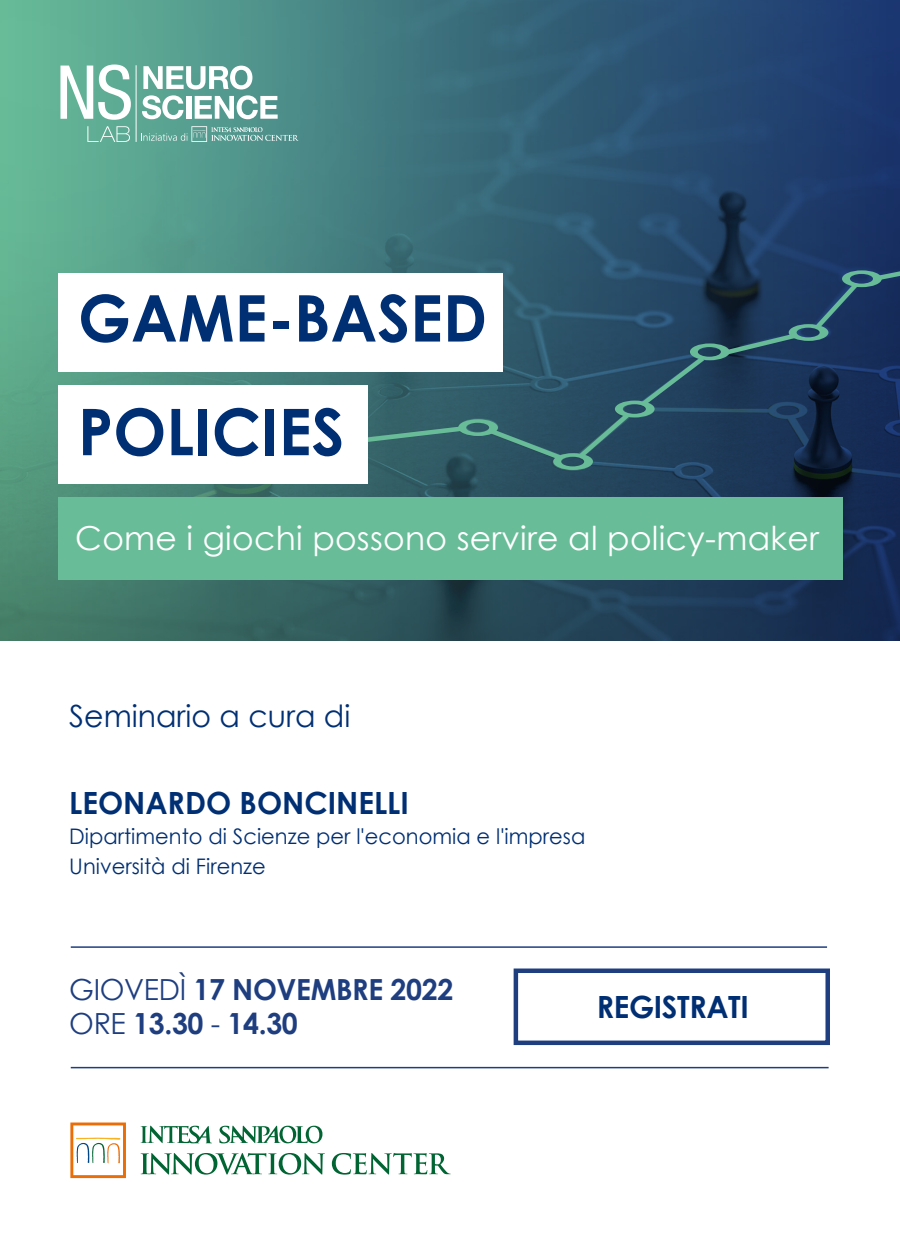
<style>
.page{position:relative;width:900px;height:1245px;background:#fff}
.page>*{position:absolute;margin:0;border:0;box-sizing:border-box;transform-origin:0 0}
.t1{font:700 64.5px/113.7px "Century Gothic";color:#002f73}
.t2{font:33px "Century Gothic";letter-spacing:.01em;color:#fff}
.t3{font:700 30.6px "Century Gothic";color:#002f73}
.t4{font:30.6px "Century Gothic";color:#002f73}
.t5{font:700 29.1px/34.2px "Century Gothic";letter-spacing:-.01em;color:#1e3e80}
.t6{font:21.45px/30px "Century Gothic";color:#002f73}
.s1{font-weight:400}
</style>
<div class="page">
<img style="left:0;top:1px;width:900px;height:639px">
<svg style="left:219px;top:1126px;width:103px;height:17px"></svg>
<svg style="left:141px;top:1126px;width:71px;height:17px"></svg>
<svg style="left:70px;top:1123px;width:56px;height:55px"></svg>
<svg style="left:141px;top:1153px;width:184px;height:22px"></svg>
<svg style="left:332px;top:1153px;width:119px;height:22px"></svg>
<hr style="left:71px;top:1067px;width:758px;height:1px;background:#1e3e80">
<hr style="left:71px;top:946px;width:756px;height:2px;background:#1e3e80">
<div style="left:514px;top:969px;width:316px;height:76px;border:4px solid #1e3e80"></div>
<svg style="left:141px;top:126px;width:158px;height:16px;background:#6ea99f"></svg>
<hr style="left:136px;top:65px;width:1px;height:77px;background:#fff">
<svg style="left:143px;top:66px;width:109px;height:23px"></svg>
<svg style="left:142px;top:95px;width:42px;height:24px"></svg>
<div style="left:186px;top:96px;width:5px;height:23px;background:#fff"></div>
<svg style="left:195px;top:95px;width:83px;height:24px"></svg>
<svg style="left:87px;top:126px;width:43px;height:16px"></svg>
<svg style="left:60px;top:65px;width:71px;height:55px"></svg>
<svg style="left:268px;top:261px;width:632px;height:214px;background:#274a62"></svg>
<div style="left:58px;top:273px;width:444px;height:99px;background:#fff"></div>
<div style="left:58px;top:385px;width:310px;height:99px;background:#fff"></div>
<div style="left:58px;top:497px;width:785px;height:83px;background:#68bc98"></div>
<h1 class="t1" style="left:78px;top:258px;width:411px">GAME-BASED<br>POLICIES</h1>
<h2 class="t2" style="left:75px;top:515px;width:745px">Come i giochi possono servire al policy-maker</h2>
<h3 class="t4" style="left:69px;top:695px;width:283px">Seminario a cura di</h3>
<h3 class="t3" style="left:69px;top:780px;width:341px">LEONARDO BONCINELLI</h3>
<p class="t6" style="left:69px;top:821px;width:518px">Dipartimento di Scienze per l'economia e l'impresa<br>Università di Firenze</p>
<h3 class="t5" style="left:69px;top:971px;width:386px"><span class="s1">GIOVEDÌ</span> 17 NOVEMBRE 2022<br><span class="s1">ORE</span> 13.30 <span class="s1">-</span> 14.30</h3>
<h3 class="t3" style="left:597px;top:983px;width:154px">REGISTRATI</h3>
</div>
